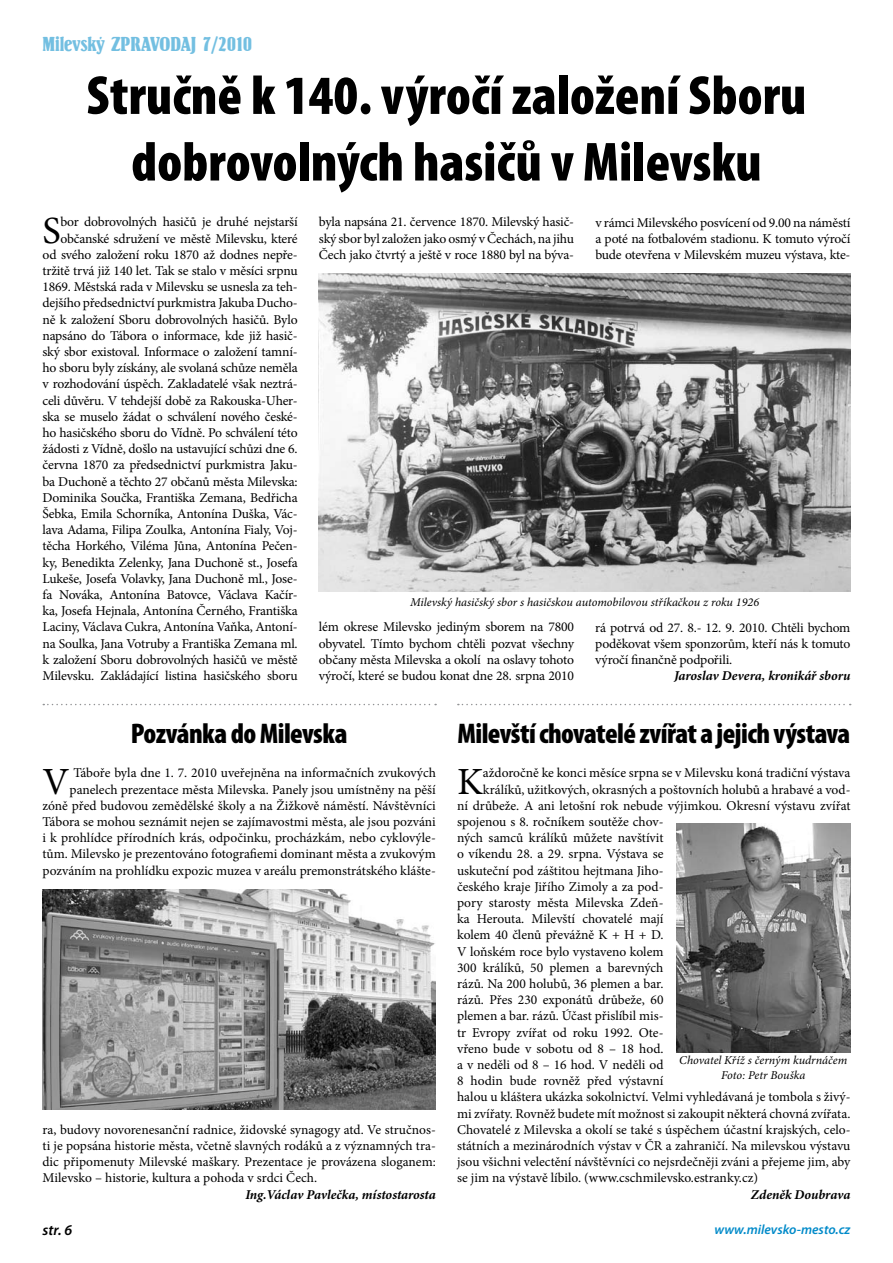
<style>
.page{position:relative;width:893px;height:1263px;background:#fff}
.page>*{position:absolute;margin:0;border:0;box-sizing:border-box;transform-origin:0 0}
.t1{font:900 condensed 55.5px/66.6px "Myriad Pro";color:#000;text-align:center}
.t2{font:38.4px "Minion Pro";color:#000}
.t3{font:900 condensed 28.5px "Myriad Pro";letter-spacing:-.02em;color:#000}
.t4{font:21px "Springfield DEE";color:#73bfe1}
.t5{font:italic 600 15px "Myriad Pro";color:#000}
.t6{font:13.5px/16.2px "Minion Pro";letter-spacing:-.01em;color:#000;text-align:justify}
.t7{font:italic 700 13.5px "Minion Pro";letter-spacing:-.005em;color:#000}
.t8{font:italic 600 13.5px "Myriad Pro";color:#008ac9}
.t9{font:italic 12px/14.4px "Minion Pro";color:#000;text-align:center}
</style>
<div class="page">
<img style="left:319px;top:273px;width:531px;height:318px">
<svg style="left:43px;top:704px;width:393px;height:1px"></svg>
<img style="left:43px;top:890px;width:393px;height:220px">
<svg style="left:458px;top:704px;width:393px;height:1px"></svg>
<img style="left:676px;top:824px;width:174px;height:228px">
<h3 class="t4" style="left:43px;top:34px;width:211px">MILEVSKÝ ZPRAVODAJ 7/2010</h3>
<h1 class="t1" style="left:87px;top:61px;width:721px">Stručně k 140. výročí založení Sboru dobrovolných hasičů v Milevsku</h1>
<p class="t6" style="left:319px;top:214px;width:257px">byla napsána 21. července 1870. Milevský hasič&shy;ský sbor byl založen jako osmý v Čechách, na jihu Čech jako čtvrtý a ještě v roce 1880 byl na býva-</p>
<p class="t6" style="left:42px;top:214px;width:257px;text-align:right">bor dobrovolných hasičů je druhé nejstarší občanské sdružení ve městě Milevsku, které<br>od svého založení roku 1870 až dodnes nepře&shy;tržitě trvá již 140 let. Tak se stalo v měsíci srpnu 1869. Městská rada v Milevsku se usnesla za teh&shy;dejšího předsednictví purkmistra Jakuba Ducho&shy;ně k založení Sboru dobrovolných hasičů. Bylo napsáno do Tábora o informace, kde již hasič&shy;ský sbor existoval. Informace o založení tamní&shy;ho sboru byly získány, ale svolaná schůze neměla v rozhodování úspěch. Zakladatelé však neztrá&shy;celi důvěru. V tehdejší době za Rakouska-Uher&shy;ska se muselo žádat o schválení nového české&shy;ho hasičského sboru do Vídně. Po schválení této žádosti z Vídně, došlo na ustavující schůzi dne 6. června 1870 za předsednictví purkmistra Jaku&shy;ba Duchoně a těchto 27 občanů města Milevska:<br>Dominika Součka, Františka Zemana, Bedřicha Šebka, Emila Schorníka, Antonína Duška, Vác&shy;lava Adama, Filipa Zoulka, Antonína Fialy, Voj&shy;těcha Horkého, Viléma Jůna, Antonína Pečen&shy;ky, Benedikta Zelenky, Jana Duchoně st., Josefa Lukeše, Josefa Volavky, Jana Duchoně ml., Jose&shy;fa Nováka, Antonína Batovce, Václava Kačír&shy;ka, Josefa Hejnala, Antonína Černého, Františka Laciny, Václava Cukra, Antonína Vaňka, Antoní&shy;na Soulka, Jana Votruby a Františka Zemana ml. k založení Sboru dobrovolných hasičů ve městě Milevsku. Zakládající listina hasičského sboru</p>
<h2 class="t2" style="left:43px;top:205px;width:20px">S</h2>
<p class="t6" style="left:595px;top:214px;width:257px">v rámci Milevského posvícení od 9.00 na náměstí a poté na fotbalovém stadionu. K tomuto výročí bude otevřena v Milevském muzeu výstava, kte-</p>
<p class="t9" style="left:410px;top:595px;width:351px">Milevský hasičský sbor s hasičskou automobilovou stříkačkou z roku 1926</p>
<p class="t6" style="left:319px;top:619px;width:257px">lém okrese Milevsko jediným sborem na 7800 obyvatel. Tímto bychom chtěli pozvat všechny občany města Milevska a okolí na oslavy tohoto výročí, které se budou konat dne 28. srpna 2010</p>
<p class="t6" style="left:595px;top:619px;width:257px">rá potrvá od 27. 8.- 12. 9. 2010. Chtěli bychom poděkovat všem sponzorům, kteří nás k tomuto výročí finančně podpořili.</p>
<p class="t7" style="left:674px;top:666px;width:178px">Jaroslav Devera, kronikář sboru</p>
<h3 class="t3" style="left:131px;top:715px;width:218px">Pozvánka do Milevska</h3>
<p class="t6" style="left:43px;top:765px;width:395px;text-align:right">Táboře byla dne 1. 7. 2010 uveřejněna na informačních zvukových panelech prezentace města Milevska. Panely jsou umístněny na pěší zóně před budovou zemědělské školy a na Žižkově náměstí. Návštěvníci Tábora se mohou seznámit nejen se zajímavostmi města, ale jsou pozváni i k prohlídce přírodních krás, odpočinku, procházkám, nebo cyklovýle&shy;tům. Milevsko je prezentováno fotografiemi dominant města a zvukovým pozváním na prohlídku expozic muzea v areálu premonstrátského klášte-</p>
<h2 class="t2" style="left:43px;top:756px;width:29px">V</h2>
<p class="t6" style="left:43px;top:1121px;width:395px">ra, budovy novorenesanční radnice, židovské synagogy atd. Ve stručnos&shy;ti je popsána historie města, včetně slavných rodáků a z významných tra&shy;dic připomenuty Milevské maškary. Prezentace je provázena sloganem:<br>Milevsko – historie, kultura a pohoda v srdci Čech.</p>
<p class="t7" style="left:245px;top:1185px;width:192px">Ing.Václav Pavlečka, místostarosta</p>
<h3 class="t3" style="left:457px;top:715px;width:394px">Milevští chovatelé zvířat a jejich výstava</h3>
<h2 class="t2" style="left:457px;top:756px;width:27px">K</h2>
<p class="t6" style="left:483px;top:765px;width:369px">aždoročně ke konci měsíce srpna se v Milevsku koná tradiční výstava</p>
<p class="t6" style="left:483px;top:781px;width:369px">králíků, užitkových, okrasných a poštovních holubů a hrabavé a vod-</p>
<p class="t6" style="left:457px;top:797px;width:395px">ní drůbeže. A ani letošní rok nebude výjimkou. Okresní výstavu zvířat</p>
<p class="t6" style="left:457px;top:814px;width:208px">spojenou s 8. ročníkem soutěže chov-</p>
<p class="t6" style="left:457px;top:830px;width:208px">ných samců králíků můžete navštívit</p>
<p class="t6" style="left:457px;top:846px;width:208px">o víkendu 28. a 29. srpna. Výstava se</p>
<p class="t6" style="left:457px;top:862px;width:208px">uskuteční pod záštitou hejtmana Jiho-</p>
<p class="t6" style="left:457px;top:878px;width:208px">českého kraje Jiřího Zimoly a za pod-</p>
<p class="t6" style="left:457px;top:895px;width:208px">pory starosty města Milevska Zdeň-</p>
<p class="t6" style="left:457px;top:911px;width:208px">ka Herouta. Milevští chovatelé mají</p>
<p class="t6" style="left:457px;top:927px;width:208px">kolem 40 členů převážně K + H + D.</p>
<p class="t6" style="left:457px;top:943px;width:208px">V loňském roce bylo vystaveno kolem</p>
<p class="t6" style="left:457px;top:959px;width:208px">300 králíků, 50 plemen a barevných</p>
<p class="t6" style="left:457px;top:976px;width:208px">rázů. Na 200 holubů, 36 plemen a bar.</p>
<p class="t6" style="left:457px;top:992px;width:208px">rázů. Přes 230 exponátů drůbeže, 60</p>
<p class="t6" style="left:457px;top:1008px;width:208px">plemen a bar. rázů. Účast přislíbil mis-</p>
<p class="t6" style="left:457px;top:1024px;width:208px">tr Evropy zvířat od roku 1992. Ote-</p>
<p class="t6" style="left:457px;top:1040px;width:208px">vřeno bude v sobotu od 8 – 18 hod.</p>
<p class="t6" style="left:457px;top:1057px;width:208px">a v neděli od 8 – 16 hod. V neděli od</p>
<p class="t6" style="left:457px;top:1073px;width:208px">8 hodin bude rovněž před výstavní</p>
<p class="t6" style="left:457px;top:1089px;width:395px">halou u kláštera ukázka sokolnictví. Velmi vyhledávaná je tombola s živý-</p>
<p class="t6" style="left:457px;top:1105px;width:395px">mi zvířaty. Rovněž budete mít možnost si zakoupit některá chovná zvířata.</p>
<p class="t6" style="left:457px;top:1121px;width:395px">Chovatelé z Milevska a okolí se také s úspěchem účastní krajských, celo-</p>
<p class="t6" style="left:457px;top:1138px;width:395px">státních a mezinárodních výstav v ČR a zahraničí. Na milevskou výstavu</p>
<p class="t6" style="left:457px;top:1154px;width:395px">jsou všichni velectění návštěvníci co nejsrdečněji zváni a přejeme jim, aby</p>
<p class="t6" style="left:457px;top:1170px;width:302px">se jim na výstavě líbilo. (www.cschmilevsko.estranky.cz)</p>
<p class="t7" style="left:751px;top:1185px;width:101px">Zdeněk Doubrava</p>
<p class="t9" style="left:679px;top:1053px;width:169px">Chovatel Kříž s černým kudrnáčem<br>Foto: Petr Bouška</p>
<p class="t5" style="left:43px;top:1220px;width:21px">str.</p>
<p class="t8" style="left:714px;top:1221px;width:138px">www.milevsko-mesto.cz</p>
</div>
